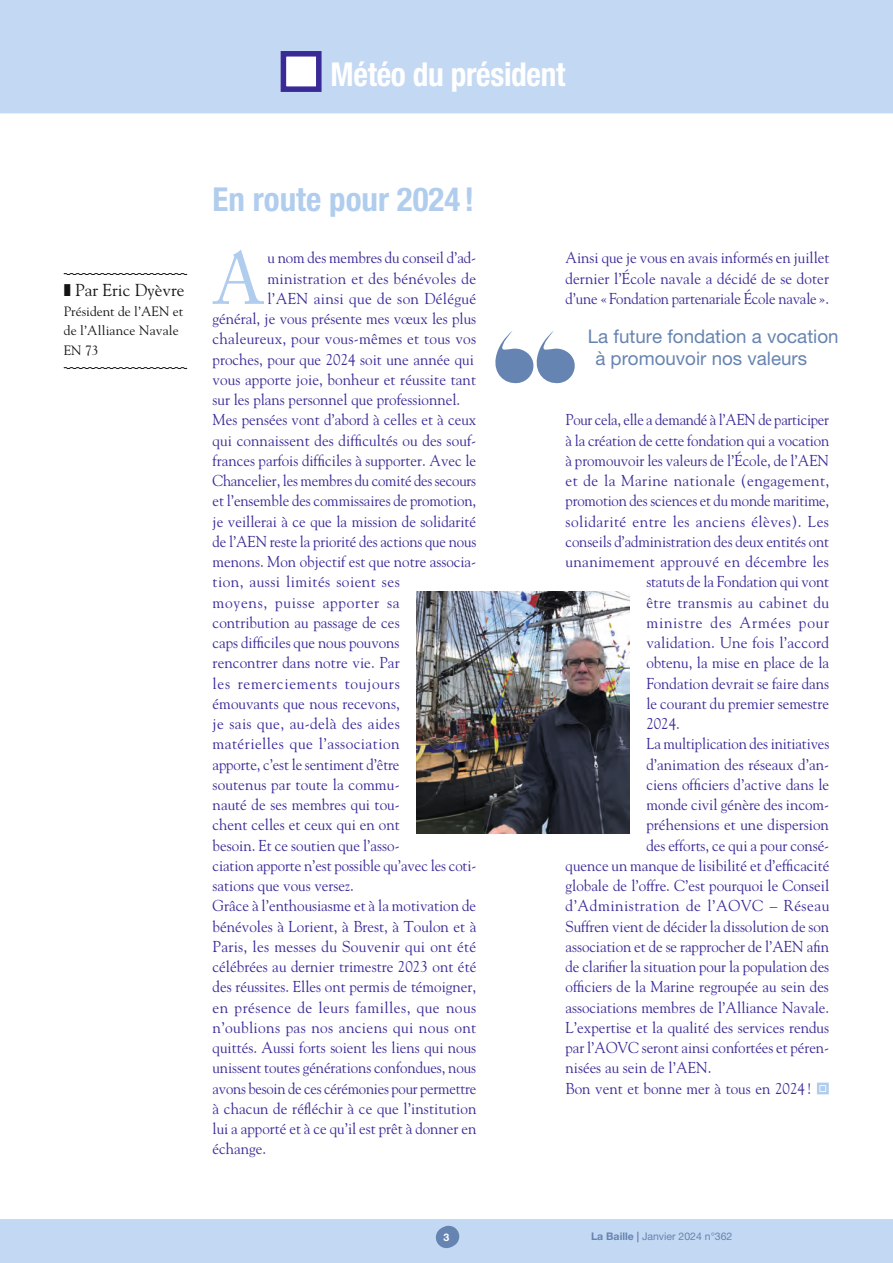
<style>
.page{position:relative;width:893px;height:1263px;background:#fff}
.page>*{position:absolute;margin:0;border:0;box-sizing:border-box;transform-origin:0 0}
.t1{font:72.75px "Adobe Caslon";color:#b1cded;scale:.95 1}
.t2{font:700 condensed 33px "Helvetica Neue LT Std";letter-spacing:-.01em;color:#fff;scale:.95 1}
.t3{font:700 condensed 33px "Helvetica Neue LT Std";color:#b1cded}
.t4{font:18.75px/22.5px "Helvetica Neue LT Std";color:#6684b1}
.t5{font:17.25px "Goudy";color:#131413}
.t6{font:15.75px/20.2px "Goudy";color:#3a2a97;text-align:justify;scale:.95 1}
.t7{font:15.75px "Goudy";color:#3a2a97;scale:.94 1}
.t8{font:15.75px "Goudy";letter-spacing:.03em;color:#3a2a97}
.t9{font:15.75px "Goudy";color:#3a2a97;scale:.96 1}
.t10{font:15.75px "Goudy";color:#3a2a97;scale:.93 1}
.t11{font:15.75px "Goudy";color:#3a2a97}
.t12{font:15.75px "Goudy";letter-spacing:.02em;color:#3a2a97}
.t13{font:15.75px "Goudy";letter-spacing:.045em;color:#3a2a97}
.t14{font:15.75px "Goudy";letter-spacing:.025em;color:#3a2a97}
.t15{font:15.75px "Goudy";letter-spacing:.05em;color:#3a2a97}
.t16{font:13.5px/19.5px "Goudy";letter-spacing:.01em;color:#131413}
.t17{font:10.5px "Helvetica Neue LT Std";color:#6684b1}
.t18{font:700 10.5px "Helvetica Neue LT Std";color:#fff}
.s1{color:#b1cded}
.s2{font-weight:700}
</style>
<div class="page">
<div style="left:0;top:1219px;width:893px;height:44px;background:#c3d8f2"></div>
<div style="left:0;top:0;width:893px;height:113px;background:#c3d8f2"></div>
<svg style="left:278px;top:48px;width:46px;height:47px"></svg>
<img style="left:417px;top:591px;width:212px;height:242px">
<div style="left:438px;top:1226px;width:21px;height:21px;background:#6684b1;border-radius:50%"></div>
<div style="left:436px;top:1227px;width:21px;height:21px;background:#6684b1;border-radius:50%"></div>
<svg style="left:63px;top:273px;width:125px;height:2px"></svg>
<svg style="left:63px;top:367px;width:125px;height:2px"></svg>
<svg style="left:817px;top:1082px;width:12px;height:13px"></svg>
<svg style="left:495px;top:331px;width:80px;height:53px"></svg>
<h2 class="t2" style="left:331px;top:55px;width:249px">Météo du président</h2>
<p class="t5" style="left:64px;top:279px;width:122px">❚ Par Eric Dyèvre</p>
<p class="t16" style="left:64px;top:301px;width:121px">Président de l’AEN et de l’Alliance Navale eN 73</p>
<h2 class="t3" style="left:213px;top:179px;width:263px">En route pour 2024 !</h2>
<h1 class="t1" style="left:213px;top:236px;width:56px">A</h1>
<p class="t7" style="left:267px;top:248px;width:224px">u nom des membres du conseil d’ad-</p>
<p class="t11" style="left:267px;top:268px;width:210px">ministration et des bénévoles de</p>
<p class="t12" style="left:267px;top:289px;width:210px">l’AEN ainsi que de son Délégué</p>
<p class="t6" style="left:213px;top:308px;width:279px">général, je vous présente mes vœux les plus</p>
<p class="t11" style="left:213px;top:329px;width:265px">chaleureux, pour vous-mêmes et tous vos</p>
<p class="t6" style="left:213px;top:348px;width:276px">proches, pour que 2024 soit une année qui</p>
<p class="t9" style="left:213px;top:370px;width:276px">vous apporte joie, bonheur et réussite tant</p>
<p class="t6" style="left:213px;top:389px;width:262px">sur les plans personnel que professionnel.</p>
<p class="t6" style="left:213px;top:409px;width:279px">Mes pensées vont d’abord à celles et à ceux</p>
<p class="t9" style="left:213px;top:430px;width:276px">qui connaissent des difficultés ou des souf-</p>
<p class="t6" style="left:213px;top:450px;width:279px">frances parfois difficiles à supporter. Avec le</p>
<p class="t10" style="left:213px;top:471px;width:285px">Chancelier, les membres du comité des secours</p>
<p class="t7" style="left:213px;top:491px;width:282px">et l’ensemble des commissaires de promotion,</p>
<p class="t6" style="left:213px;top:510px;width:279px">je veillerai à ce que la mission de solidarité</p>
<p class="t7" style="left:213px;top:532px;width:282px">de l’AEN reste la priorité des actions que nous</p>
<p class="t6" style="left:213px;top:551px;width:279px">menons. Mon objectif est que notre associa-</p>
<p class="t8" style="left:213px;top:572px;width:189px">tion, aussi limités soient ses</p>
<p class="t13" style="left:213px;top:592px;width:189px">moyens, puisse apporter sa</p>
<p class="t6" style="left:213px;top:612px;width:198px">contribution au passage de ces</p>
<p class="t6" style="left:213px;top:632px;width:198px">caps difficiles que nous pouvons</p>
<p class="t9" style="left:213px;top:653px;width:196px">rencontrer dans notre vie. Par</p>
<p class="t13" style="left:213px;top:673px;width:189px">les remerciements toujours</p>
<p class="t6" style="left:213px;top:693px;width:199px">émouvants que nous recevons,</p>
<p class="t12" style="left:213px;top:714px;width:189px">je sais que, au-delà des aides</p>
<p class="t8" style="left:213px;top:734px;width:188px">matérielles que l’association</p>
<p class="t7" style="left:213px;top:754px;width:200px">apporte, c’est le sentiment d’être</p>
<p class="t9" style="left:213px;top:775px;width:196px">soutenus par toute la commu-</p>
<p class="t6" style="left:213px;top:794px;width:198px">nauté de ses membres qui tou-</p>
<p class="t6" style="left:213px;top:814px;width:198px">chent celles et ceux qui en ont</p>
<p class="t6" style="left:213px;top:834px;width:198px">besoin. Et ce soutien que l’asso-</p>
<p class="t7" style="left:213px;top:856px;width:282px">ciation apporte n’est possible qu’avec les coti-</p>
<p class="t6" style="left:213px;top:875px;width:150px">sations que vous versez.</p>
<p class="t6" style="left:213px;top:895px;width:279px">Grâce à l’enthousiasme et à la motivation de</p>
<p class="t6" style="left:213px;top:915px;width:279px">bénévoles à Lorient, à Brest, à Toulon et à</p>
<p class="t11" style="left:213px;top:937px;width:265px">Paris, les messes du Souvenir qui ont été</p>
<p class="t6" style="left:213px;top:956px;width:279px">célébrées au dernier trimestre 2023 ont été</p>
<p class="t6" style="left:213px;top:976px;width:279px">des réussites. Elles ont permis de témoigner,</p>
<p class="t8" style="left:213px;top:997px;width:265px">en présence de leurs familles, que nous</p>
<p class="t12" style="left:213px;top:1018px;width:265px">n’oublions pas nos anciens qui nous ont</p>
<p class="t6" style="left:213px;top:1037px;width:279px">quittés. Aussi forts soient les liens qui nous</p>
<p class="t7" style="left:213px;top:1058px;width:282px">unissent toutes générations confondues, nous</p>
<p class="t10" style="left:213px;top:1078px;width:285px">avons besoin de ces cérémonies pour permettre</p>
<p class="t9" style="left:213px;top:1099px;width:276px">à chacun de réfléchir à ce que l’institution</p>
<p class="t6" style="left:213px;top:1118px;width:279px">lui a apporté et à ce qu’il est prêt à donner en</p>
<p class="t6" style="left:213px;top:1138px;width:58px">échange.</p>
<p class="t6" style="left:566px;top:247px;width:279px">Ainsi que je vous en avais informés en juillet dernier l’école navale a décidé de se doter d’une «Fondation partenariale école navale».</p>
<p class="t4" style="left:595px;top:325px;width:245px;text-indent:-8px">La future fondation a vocation à promouvoir nos valeurs</p>
<p class="t10" style="left:566px;top:410px;width:285px">Pour cela, elle a demandé à l’AEN de participer</p>
<p class="t7" style="left:566px;top:430px;width:282px">à la création de cette fondation qui a vocation</p>
<p class="t7" style="left:566px;top:451px;width:282px">à promouvoir les valeurs de l’école, de l’AEN</p>
<p class="t14" style="left:566px;top:471px;width:265px">et de la Marine nationale (engagement,</p>
<p class="t10" style="left:566px;top:491px;width:285px">promotion des sciences et du monde maritime,</p>
<p class="t8" style="left:566px;top:511px;width:265px">solidarité entre les anciens élèves). Les</p>
<p class="t7" style="left:566px;top:532px;width:282px">conseils d’administration des deux entités ont</p>
<p class="t12" style="left:566px;top:552px;width:265px">unanimement approuvé en décembre les</p>
<p class="t7" style="left:646px;top:572px;width:196px">statuts de la Fondation qui vont</p>
<p class="t8" style="left:646px;top:592px;width:184px">être transmis au cabinet du</p>
<p class="t15" style="left:646px;top:613px;width:184px">ministre des Armées pour</p>
<p class="t11" style="left:646px;top:633px;width:184px">validation. Une fois l’accord</p>
<p class="t6" style="left:646px;top:652px;width:194px">obtenu, la mise en place de la</p>
<p class="t6" style="left:646px;top:672px;width:194px">Fondation devrait se faire dans</p>
<p class="t6" style="left:646px;top:693px;width:194px">le courant du premier semestre</p>
<p class="t6" style="left:646px;top:713px;width:37px">2024.</p>
<p class="t7" style="left:646px;top:734px;width:196px">La multiplication des initiatives</p>
<p class="t6" style="left:646px;top:753px;width:194px">d’animation des réseaux d’an-</p>
<p class="t6" style="left:646px;top:774px;width:194px">ciens officiers d’active dans le</p>
<p class="t6" style="left:646px;top:794px;width:194px">monde civil génère des incom-</p>
<p class="t6" style="left:646px;top:814px;width:194px">préhensions et une dispersion</p>
<p class="t6" style="left:646px;top:834px;width:194px">des efforts, ce qui a pour consé-</p>
<p class="t6" style="left:566px;top:855px;width:279px">quence un manque de lisibilité et d’efficacité</p>
<p class="t6" style="left:566px;top:875px;width:279px">globale de l’offre. C’est pourquoi le Conseil</p>
<p class="t8" style="left:566px;top:896px;width:265px">d’Administration de l’AOVC – Réseau</p>
<p class="t6" style="left:566px;top:915px;width:279px">Suffren vient de décider la dissolution de son</p>
<p class="t6" style="left:566px;top:936px;width:279px">association et de se rapprocher de l’AEN afin</p>
<p class="t6" style="left:566px;top:956px;width:279px">de clarifier la situation pour la population des</p>
<p class="t6" style="left:566px;top:976px;width:279px">officiers de la Marine regroupée au sein des</p>
<p class="t6" style="left:566px;top:996px;width:279px">associations membres de l’Alliance Navale.</p>
<p class="t6" style="left:566px;top:1017px;width:279px">L’expertise et la qualité des services rendus</p>
<p class="t7" style="left:566px;top:1038px;width:282px">par l’AOVC seront ainsi confortées et péren-</p>
<p class="t6" style="left:566px;top:1057px;width:155px">nisées au sein de l’AEN.</p>
<p class="t6" style="left:566px;top:1077px;width:279px">Bon vent et bonne mer à tous en 2024! <span class="s1">◻</span></p>
<p class="t18" style="left:444px;top:1224px;width:7px">3</p>
<p class="t18" style="left:444px;top:1231px;width:7px">3</p>
<p class="t17" style="left:591px;top:1230px;width:143px"><span class="s2">La Baille |</span> Janvier 2024 n°362</p>
</div>
